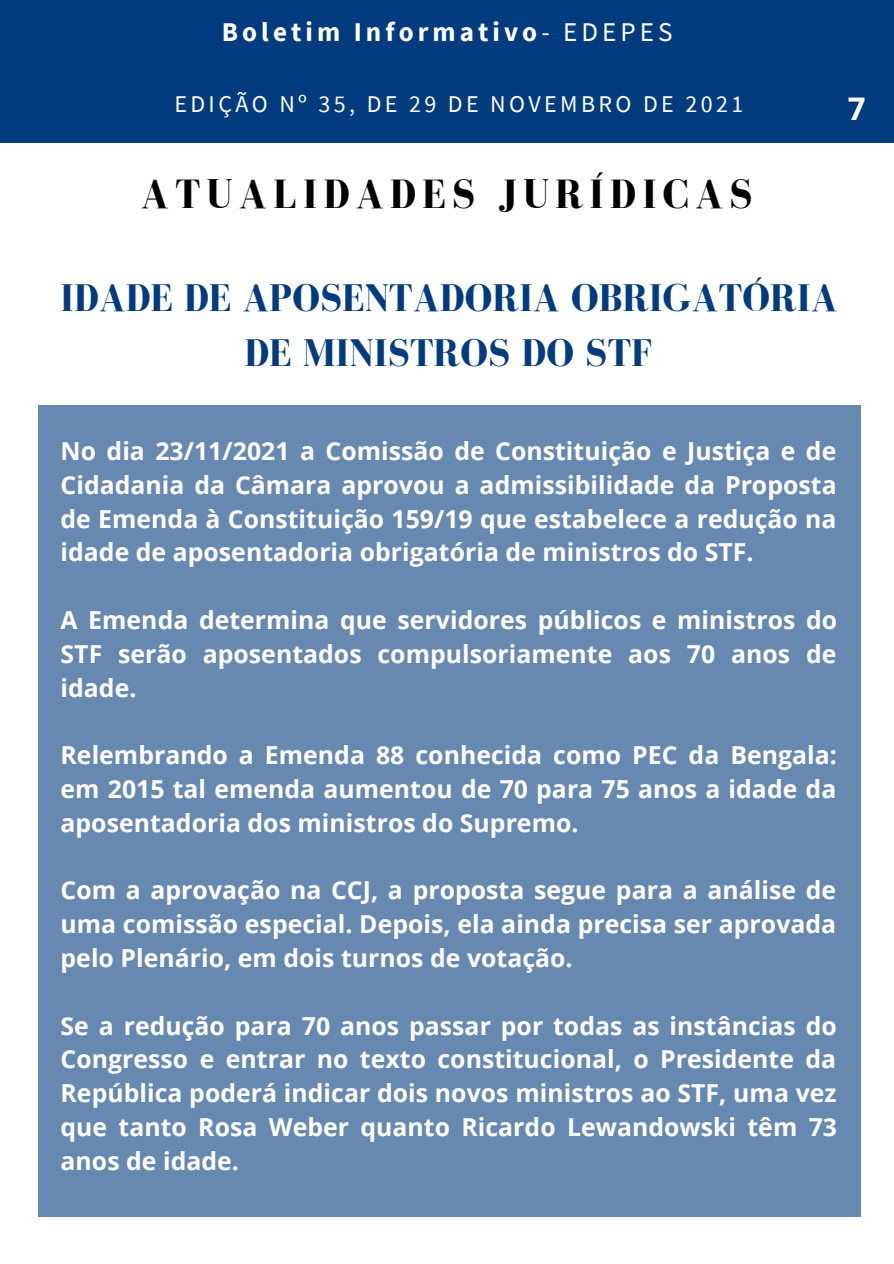
<style>
.page{position:relative;width:894px;height:1264px;background:#fff}
.page>*{position:absolute;margin:0;border:0;box-sizing:border-box;transform-origin:0 0}
.t1{font:700 42px "Bodoni FLF";letter-spacing:.14em;color:#000}
.t2{font:700 39.6px/55.2px "Bodoni FLF";color:#023b7e;text-align:center}
.t3{font:700 31.2px "Open Sans";color:#fff}
.t4{font:700 27px "Source Sans Pro";letter-spacing:.15em;color:#fff}
.t5{font:700 24.75px/33.8px "Open Sans";color:#fff;text-align:justify}
.t6{font:24px "Source Sans Pro";letter-spacing:.14em;color:#fff}
.t7{font:700 24px "Source Sans Pro";letter-spacing:.14em;color:#fff}
.s1{font-weight:400}
</style>
<div class="page">
<div style="left:0;top:0;width:893px;height:143px;background:#023b7e"></div>
<div style="left:38px;top:405px;width:822px;height:811px;background:#6789b1"></div>
<p class="t4" style="left:222px;top:15px;width:452px">Boletim Informativo<span class="s1">- EDEPES</span></p>
<p class="t7" style="left:183px;top:30px;width:543px">EDIÇÃO 01, DE 01 DE SETEMBRO DE 2020</p>
<p class="t6" style="left:174px;top:88px;width:570px">EDIÇÃO Nº 35, DE 29 DE NOVEMBRO DE 2021</p>
<p class="t1" style="left:141px;top:171px;width:613px">ATUALIDADES JURÍDICAS</p>
<p class="t3" style="left:847px;top:86px;width:19px">7</p>
<p class="t2" style="left:60px;top:269px;width:778px">IDADE DE APOSENTADORIA OBRIGATÓRIA<br>DE MINISTROS DO STF</p>
<p class="t5" style="left:61px;top:433px;width:777px">No dia 23/11/2021 a Comissão de Constituição e Justiça e de Cidadania da Câmara aprovou a admissibilidade da Proposta de Emenda à Constituição 159/19 que estabelece a redução na idade de aposentadoria obrigatória de ministros do STF.</p>
<p class="t5" style="left:61px;top:602px;width:777px">A Emenda determina que servidores públicos e ministros do STF serão aposentados compulsoriamente aos 70 anos de idade.</p>
<p class="t5" style="left:61px;top:737px;width:777px">Relembrando a Emenda 88 conhecida como PEC da Bengala: em 2015 tal emenda aumentou de 70 para 75 anos a idade da aposentadoria dos ministros do Supremo.</p>
<p class="t5" style="left:61px;top:873px;width:777px">Com a aprovação na CCJ, a proposta segue para a análise de uma comissão especial. Depois, ela ainda precisa ser aprovada pelo Plenário, em dois turnos de votação.</p>
<p class="t5" style="left:61px;top:1008px;width:777px">Se a redução para 70 anos passar por todas as instâncias do Congresso e entrar no texto constitucional, o Presidente da República poderá indicar dois novos ministros ao STF, uma vez que tanto Rosa Weber quanto Ricardo Lewandowski têm 73 anos de idade.</p>
</div>
